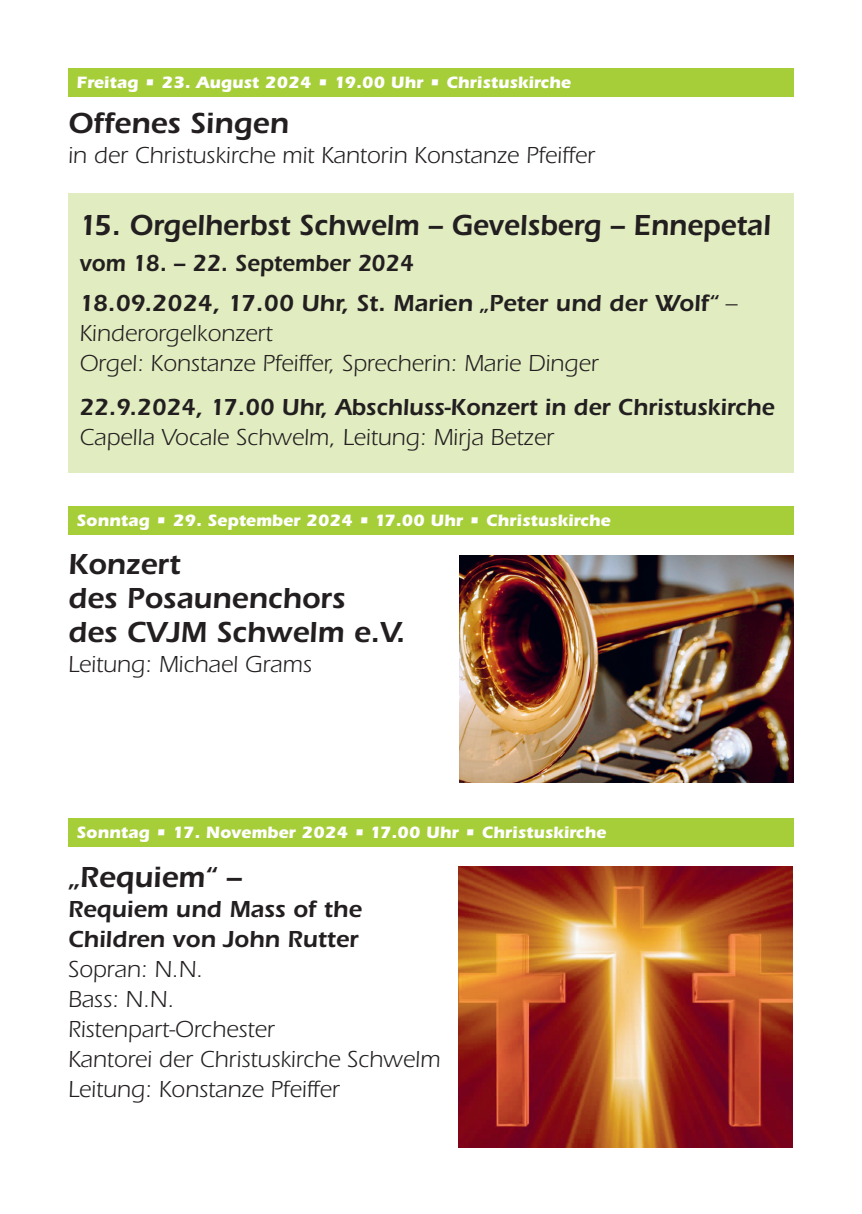
<style>
.page{position:relative;width:862px;height:1214px;background:#fff}
.page>*{position:absolute;margin:0;border:0;box-sizing:border-box;transform-origin:0 0}
.t1{font:600 30px/34px "Itc Eras";color:#231f20}
.t2{font:600 30px "Itc Eras";color:#231f20;scale:.94 1}
.t3{font:24px/30px "Itc Eras";color:#231f20}
.t4{font:600 24px/30px "Itc Eras";color:#231f20}
.t5{font:600 24px/40px "Itc Eras";color:#231f20;scale:.94 1}
.t6{font:700 17px "Itc Eras";color:#fff}
.s1{font-weight:400}
</style>
<div class="page">
<div style="left:68px;top:68px;width:726px;height:28px;background:#a6ce39"></div>
<div style="left:68px;top:506px;width:726px;height:28px;background:#a6ce39"></div>
<div style="left:68px;top:193px;width:726px;height:279px;background:#e1edc1"></div>
<div style="left:68px;top:818px;width:726px;height:28px;background:#a6ce39"></div>
<img style="left:458px;top:866px;width:335px;height:281px">
<img style="left:459px;top:555px;width:335px;height:227px">
<p class="t6" style="left:77px;top:72px;width:496px">Freitag • 23. August 2024 • 19.00 Uhr • Christuskirche</p>
<p class="t1" style="left:68px;top:106px;width:222px">Offenes Singen</p>
<p class="t3" style="left:68px;top:141px;width:528px">in der Christuskirche mit Kantorin Konstanze Pfeiffer</p>
<p class="t2" style="left:79px;top:208px;width:737px">15. Orgelherbst Schwelm – Gevelsberg – Ennepetal</p>
<p class="t5" style="left:79px;top:243px;width:701px">vom 18. – 22. September 2024<br>18.09.2024, 17.00 Uhr, St. Marien „Peter und der Wolf“ <span class="s1">–</span></p>
<p class="t3" style="left:79px;top:319px;width:521px">Kinderorgelkonzert<br>Orgel: Konstanze Pfeiffer, Sprecherin: Marie Dinger</p>
<p class="t4" style="left:79px;top:392px;width:696px">22.9.2024, 17.00 Uhr, Abschluss-Konzert in der Christuskirche</p>
<p class="t3" style="left:79px;top:423px;width:476px">Capella Vocale Schwelm, Leitung: Mirja Betzer</p>
<p class="t6" style="left:77px;top:510px;width:536px">Sonntag • 29. September 2024 • 17.00 Uhr • Christuskirche</p>
<p class="t1" style="left:68px;top:547px;width:339px">Konzert<br>des Posaunenchors<br>des CVJM Schwelm e.V.</p>
<p class="t3" style="left:68px;top:649px;width:245px">Leitung: Michael Grams</p>
<p class="t6" style="left:77px;top:822px;width:531px">Sonntag • 17. November 2024 • 17.00 Uhr • Christuskirche</p>
<p class="t1" style="left:68px;top:859px;width:175px">„Requiem“ –</p>
<p class="t4" style="left:68px;top:893px;width:295px">Requiem und Mass of the<br>Children von John Rutter</p>
<p class="t3" style="left:68px;top:954px;width:374px">Sopran: N.N.<br>Bass: N.N.<br>Ristenpart-Orchester<br>Kantorei der Christuskirche Schwelm<br>Leitung: Konstanze Pfeiffer</p>
</div>
